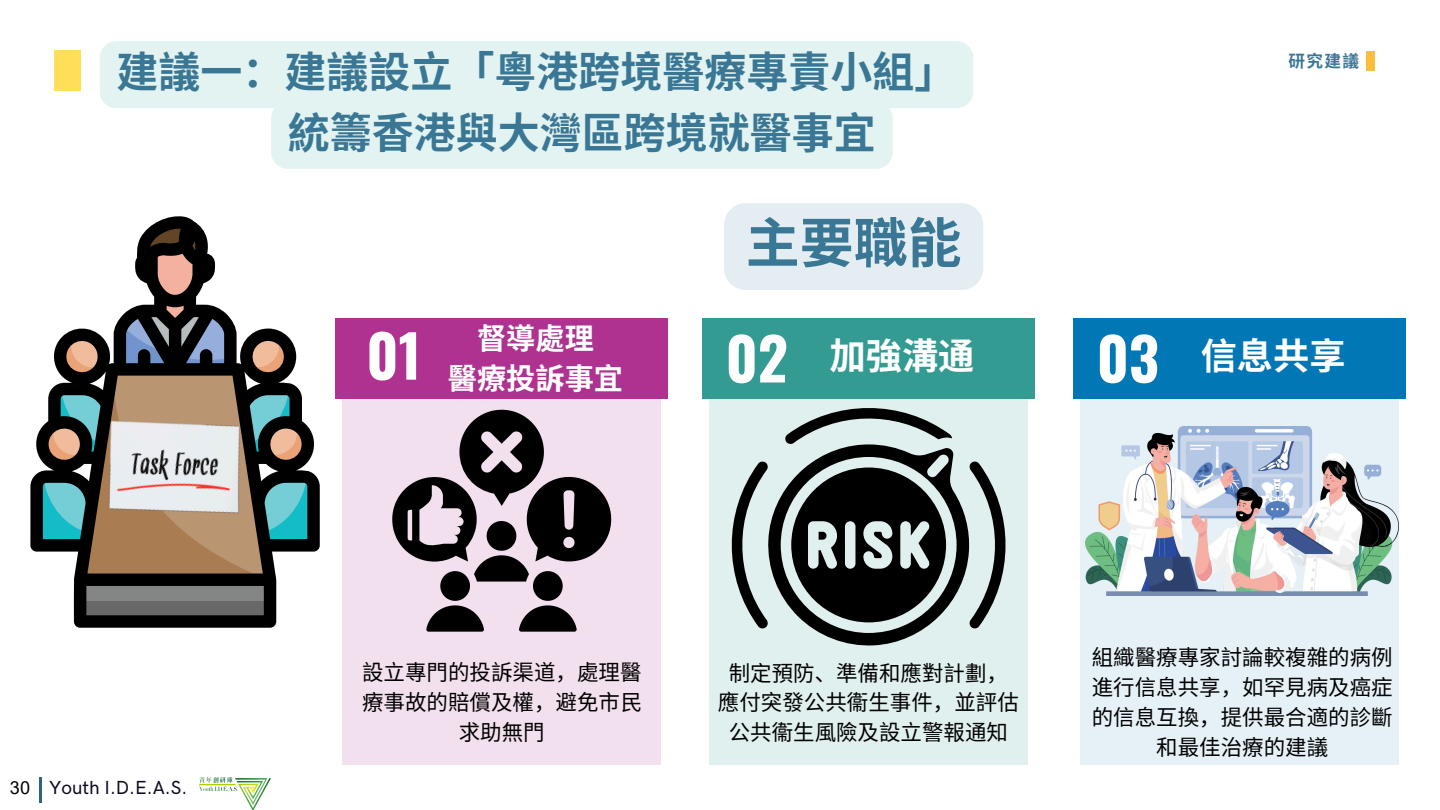
<style>
.page{position:relative;width:1440px;height:810px;background:#fff}
.page>*{position:absolute;margin:0;border:0;box-sizing:border-box;transform-origin:0 0}
.t1{font:700 58.6px "Oswald";color:#fefefe}
.t2{font:700 54px "Noto Sans CJ Ksc";color:#3a7795}
.t3{font:700 42px "Noto Sans CJ Ksc";color:#3a7795}
.t4{font:700 36.2px "Noto Sans CJ Ksc";color:#fff}
.t5{font:700 29.2px/40.5px "Noto Sans CJ Ksc";color:#fff;text-align:center}
.t6{font:21.5px/29.8px "Noto Sans CJ Ksc";color:#000;text-align:center}
.t7{font:500 19px "HK Grotesk Pro";color:#0d0a1e}
.t8{font:18px "Arial MT Pro";color:#000}
.t9{font:700 16.7px "Noto Sans CJ Ksc";color:#3a7795}
</style>
<div class="page">
<div style="left:1366px;top:51px;width:8px;height:20px;background:#fcbe37"></div>
<div style="left:54px;top:50px;width:26px;height:41px;background:#ffde59"></div>
<svg style="left:30px;top:216px;width:290px;height:412px"></svg>
<img style="left:89px;top:395px;width:171px;height:146px">
<div style="left:343px;top:318px;width:318px;height:446px;background:#f3e0ee"></div>
<div style="left:336px;top:318px;width:332px;height:81px;background:#af3290"></div>
<svg style="left:392px;top:410px;width:219px;height:222px"></svg>
<div style="left:709px;top:318px;width:319px;height:446px;background:#e0f0ee"></div>
<div style="left:702px;top:318px;width:332px;height:81px;background:#349b93"></div>
<svg style="left:731px;top:408px;width:275px;height:238px"></svg>
<div style="left:1080px;top:318px;width:319px;height:446px;background:#e5f0f7"></div>
<div style="left:1073px;top:318px;width:333px;height:81px;background:#0277b5"></div>
<img style="left:1086px;top:427px;width:313px;height:168px">
<div style="left:100px;top:41px;width:873px;height:67px;background:#e2f3f1;border-radius:17px"></div>
<div style="left:271px;top:108px;width:622px;height:61px;background:#e2f3f1"></div>
<div style="left:724px;top:203px;width:259px;height:87px;background:#e3edf2;border-radius:22px"></div>
<img style="left:200px;top:778px;width:71px;height:32px">
<hr style="left:39px;top:777px;width:3px;height:25px;background:#30637d">
<p class="t3" style="left:117px;top:38px;width:841px">建議一：建議設立「粵港跨境醫療專責小組」</p>
<h1 class="t3" style="left:288px;top:99px;width:589px">統籌香港與大灣區跨境就醫事宜</h1>
<p class="t2" style="left:746px;top:200px;width:217px">主要職能</p>
<h2 class="t9" style="left:1288px;top:48px;width:72px">研究建議</h2>
<h4 class="t1" style="left:366px;top:310px;width:57px">01</h4>
<p class="t5" style="left:448px;top:316px;width:177px">督導處理<br>醫療投訴事宜</p>
<p class="t1" style="left:1097px;top:313px;width:64px">03</p>
<p class="t4" style="left:1201px;top:327px;width:146px">信息共享</p>
<h2 class="t1" style="left:726px;top:313px;width:64px">02</h2>
<p class="t4" style="left:830px;top:327px;width:146px">加強溝通</p>
<p class="t8" style="left:10px;top:781px;width:22px">30</p>
<h3 class="t7" style="left:49px;top:777px;width:140px">Youth I.D.E.A.S.</h3>
<p class="t6" style="left:362px;top:656px;width:281px">設立專門的投訴渠道，處理醫療事故的賠償及權，避免市民求助無門</p>
<p class="t6" style="left:729px;top:657px;width:281px">制定預防、準備和應對計劃，</p>
<p class="t6" style="left:718px;top:686px;width:302px">應付突發公共衞生事件，並評估公共衞生風險及設立警報通知</p>
<h6 class="t6" style="left:1092px;top:641px;width:302px">組織醫療專家討論較複雜的病例進行信息共享，如罕見病及癌症的信息互換，提供最合適的診斷和最佳治療的建議</h6>
</div>
